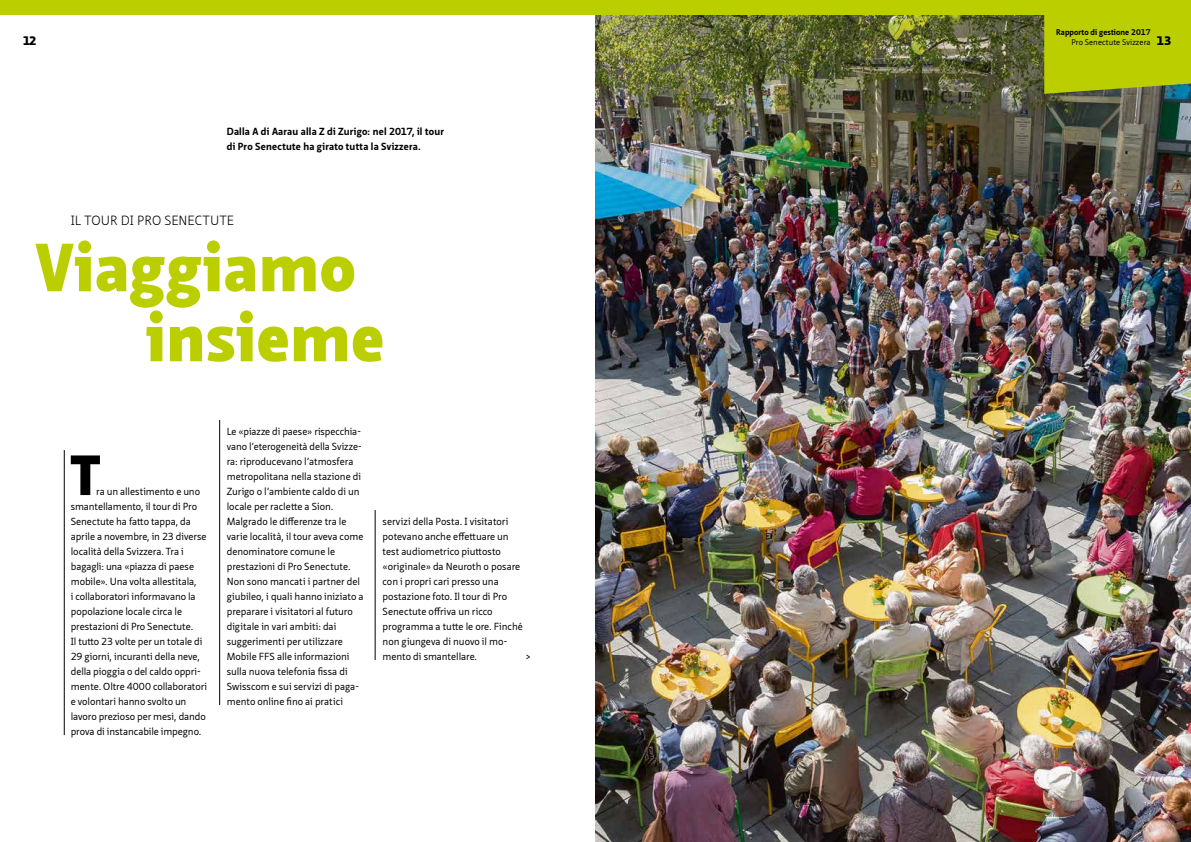
<style>
.page{position:relative;width:1191px;height:842px;background:#fff}
.page>*{position:absolute;margin:0;border:0;box-sizing:border-box;transform-origin:0 0}
.t1{font:900 66px/70px "Neue Sans Pro";letter-spacing:.015em;color:#bbcf00}
.t2{font:900 55px "Neue Sans Pro";color:#000}
.t3{font:300 13px "Neue Sans Pro";color:#000}
.t4{font:900 12px "Neue Sans Pro";color:#000}
.t5{font:10px/15px "Neue Sans Pro";letter-spacing:-.005em;color:#000}
.t6{font:700 10px/15px "Neue Sans Pro";letter-spacing:.02em;color:#000}
.t7{font:700 8px "Neue Sans Pro";letter-spacing:.01em;color:#000}
.t8{font:8px "Neue Sans Pro";letter-spacing:.01em;color:#000}
</style>
<div class="page">
<img style="left:595px;top:14px;width:596px;height:828px">
<svg style="left:1044px;top:14px;width:147px;height:80px;background:#b2c707"></svg>
<div style="left:0;top:0;width:1191px;height:14px;background:#bbcf00"></div>
<hr style="left:64px;top:450px;width:1px;height:285px;background:#000">
<hr style="left:219px;top:420px;width:1px;height:285px;background:#000">
<hr style="left:375px;top:510px;width:1px;height:150px;background:#000">
<p class="t7" style="left:1056px;top:27px;width:96px">Rapporto di gestione 2017</p>
<p class="t8" style="left:1071px;top:37px;width:81px">Pro Senectute Svizzera</p>
<p class="t4" style="left:23px;top:32px;width:16px">12</p>
<p class="t4" style="left:1156px;top:32px;width:17px">13</p>
<p class="t6" style="left:227px;top:124px;width:218px">Dalla A di Aarau alla Z di Zurigo: nel 2017, il tour di Pro Senectute ha girato tutta la Svizzera.</p>
<h3 class="t3" style="left:71px;top:212px;width:165px">IL TOUR DI PRO SENECTUTE</h3>
<h1 class="t1" style="left:146px;top:232px;width:239px;text-indent:-111px">Viaggiamo insieme</h1>
<h2 class="t2" style="left:71px;top:439px;width:31px">T</h2>
<p class="t5" style="left:71px;top:484px;width:138px;text-indent:26px">ra un allestimento e uno smantellamento, il tour di Pro<br>Senectute ha fatto tappa, da aprile a novembre, in 23 diverse località della Svizzera. Tra i bagagli: una «piazza di paese mobile». Una volta allestitala,<br>i collaboratori informavano la popolazione locale circa le prestazioni di Pro Senectute.<br>Il tutto 23 volte per un totale di<br>29 giorni, incuranti della neve, della pioggia o del caldo oppri&shy;mente. Oltre 4000 collaboratori e volontari hanno svolto un lavoro prezioso per mesi, dando prova di instancabile impegno.</p>
<p class="t5" style="left:227px;top:424px;width:138px">Le «piazze di paese» rispecchia&shy;vano l’eterogeneità della Svizze&shy;ra: riproducevano l’atmosfera metropolitana nella stazione di<br>Zurigo o l’ambiente caldo di un locale per raclette a Sion.<br>Malgrado le differenze tra le varie località, il tour aveva come denominatore comune le prestazioni di Pro Senectute.<br>Non sono mancati i partner del giubileo, i quali hanno iniziato a preparare i visitatori al futuro digitale in vari ambiti: dai suggerimenti per utilizzare<br>Mobile FFS alle informazioni sulla nuova telefonia fissa di<br>Swisscom e sui servizi di paga&shy;mento online fino ai pratici</p>
<p class="t5" style="left:382px;top:514px;width:142px">servizi della Posta. I visitatori potevano anche effettuare un test audiometrico piuttosto «originale» da Neuroth o posare con i propri cari presso una postazione foto. Il tour di Pro<br>Senectute offriva un ricco programma a tutte le ore. Finché non giungeva di nuovo il mo&shy;mento di smantellare.</p>
<p class="t5" style="left:525px;top:649px;width:7px">&gt;</p>
</div>
